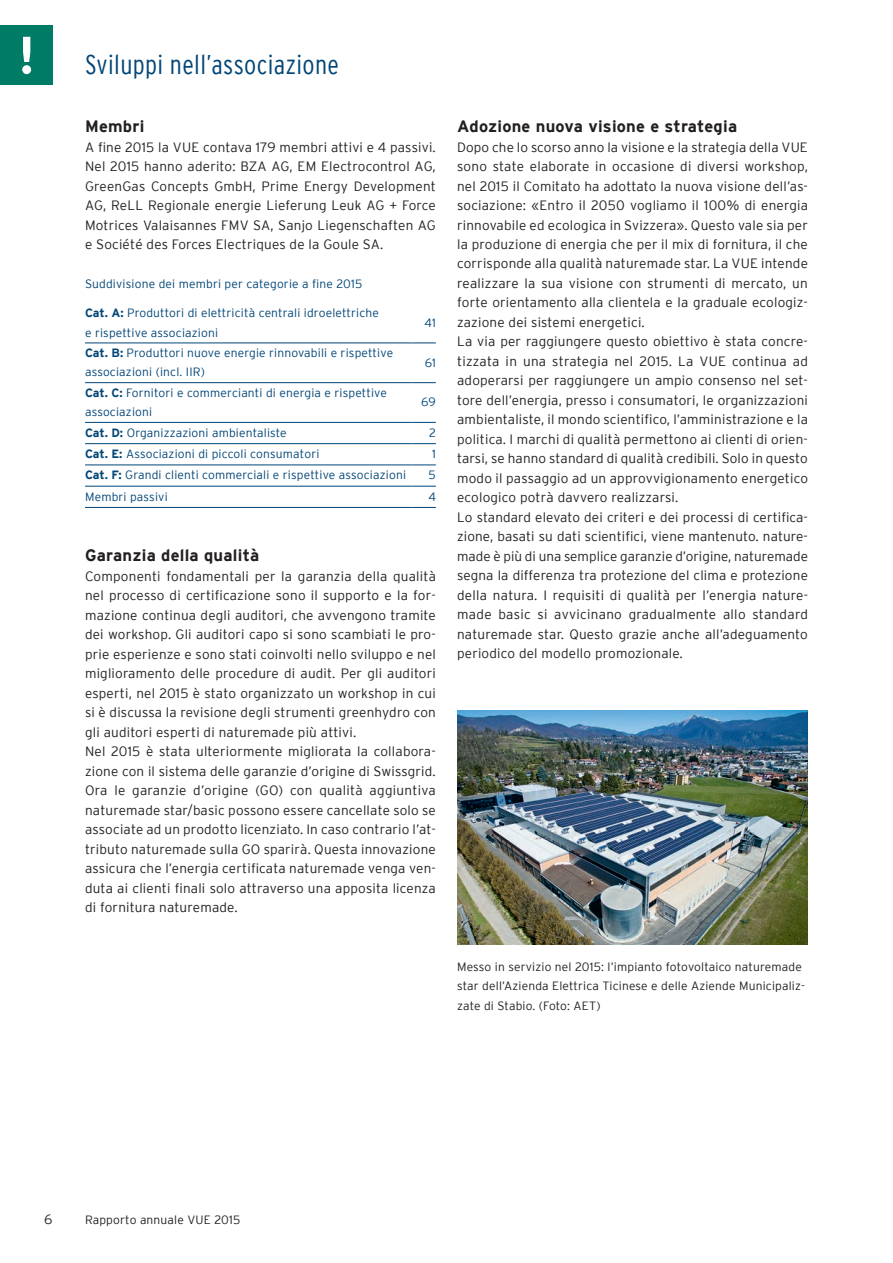
<style>
.page{position:relative;width:893px;height:1263px;background:#fff}
.page>*{position:absolute;margin:0;border:0;box-sizing:border-box;transform-origin:0 0}
.t1{font:300 condensed 27px "Interstate";letter-spacing:.015em;color:#004577}
.t2{font:700 16.5px "Interstate";letter-spacing:.015em;color:#231f20}
.t3{font:300 13.5px/19.5px "Interstate";letter-spacing:.015em;color:#231f20}
.t4{font:300 12px/19.5px "Interstate";letter-spacing:.015em;color:#004577}
.t5{font:300 12px/19.5px "Interstate";letter-spacing:.015em;color:#231f20}
.s1{font-weight:700}
</style>
<div class="page">
<div style="left:0;top:25px;width:52px;height:60px;background:#007c66"></div>
<svg style="left:22px;top:37px;width:9px;height:37px"></svg>
<hr style="left:85px;top:507px;width:327px;height:1px;background:#004577">
<svg style="left:412px;top:507px;width:24px;height:1px"></svg>
<hr style="left:85px;top:343px;width:327px;height:1px;background:#004577">
<svg style="left:412px;top:343px;width:24px;height:1px"></svg>
<hr style="left:85px;top:382px;width:327px;height:1px;background:#004577">
<svg style="left:412px;top:382px;width:24px;height:1px"></svg>
<hr style="left:85px;top:422px;width:327px;height:1px;background:#004577">
<svg style="left:412px;top:422px;width:24px;height:1px"></svg>
<hr style="left:85px;top:443px;width:327px;height:1px;background:#004577">
<svg style="left:412px;top:443px;width:24px;height:1px"></svg>
<hr style="left:85px;top:465px;width:327px;height:1px;background:#004577">
<svg style="left:412px;top:465px;width:24px;height:1px"></svg>
<hr style="left:85px;top:486px;width:327px;height:1px;background:#004577">
<svg style="left:412px;top:486px;width:24px;height:1px"></svg>
<img style="left:457px;top:710px;width:351px;height:234px">
<h1 class="t1" style="left:85px;top:49px;width:256px">Sviluppi nell’associazione</h1>
<p class="t2" style="left:85px;top:117px;width:61px">Membri</p>
<p class="t3" style="left:85px;top:137px;width:352px;text-align:justify">A fine 2015 la VUE contava 179 membri attivi e 4 passivi.<br>Nel 2015 hanno aderito: BZA AG, EM Electrocontrol AG, GreenGas Concepts GmbH, Prime Energy Development AG, ReLL Regionale energie Lieferung Leuk AG + Force Motrices Valaisannes FMV SA, Sanjo Liegenschaften AG e Société des Forces Electriques de la Goule SA.</p>
<p class="t4" style="left:85px;top:274px;width:279px">Suddivisione dei membri per categorie a fine 2015</p>
<p class="t4" style="left:85px;top:303px;width:295px"><span class="s1">Cat. A:</span> Produttori di elettricità centrali idroelettriche e rispettive associazioni</p>
<p class="t4" style="left:425px;top:313px;width:13px">41</p>
<p class="t4" style="left:85px;top:343px;width:310px"><span class="s1">Cat. B:</span> Produttori nuove energie rinnovabili e rispettive associazioni (incl. IIR)</p>
<p class="t4" style="left:425px;top:352px;width:13px">61</p>
<p class="t4" style="left:85px;top:382px;width:303px"><span class="s1">Cat. C:</span> Fornitori e commercianti di energia e rispettive associazioni</p>
<p class="t4" style="left:421px;top:392px;width:16px">69</p>
<p class="t4" style="left:85px;top:423px;width:203px"><span class="s1">Cat. D:</span> Organizzazioni ambientaliste</p>
<p class="t4" style="left:429px;top:423px;width:8px">2</p>
<p class="t4" style="left:85px;top:444px;width:236px"><span class="s1">Cat. E:</span> Associazioni di piccoli consumatori</p>
<p class="t4" style="left:432px;top:444px;width:5px">1</p>
<p class="t4" style="left:85px;top:465px;width:322px"><span class="s1">Cat. F:</span> Grandi clienti commerciali e rispettive associazioni</p>
<p class="t4" style="left:429px;top:465px;width:9px">5</p>
<p class="t4" style="left:85px;top:486px;width:84px">Membri passivi</p>
<p class="t4" style="left:428px;top:486px;width:9px">4</p>
<p class="t2" style="left:85px;top:546px;width:176px">Garanzia della qualità</p>
<p class="t3" style="left:85px;top:566px;width:353px">Componenti fondamentali per la garanzia della qualità nel processo di certificazione sono il supporto e la for&shy;mazione continua degli auditori, che avvengono tramite dei workshop. Gli auditori capo si sono scambiati le pro&shy;prie esperienze e sono stati coinvolti nello sviluppo e nel miglioramento delle procedure di audit. Per gli auditori esperti, nel 2015 è stato organizzato un workshop in cui si è discussa la revisione degli strumenti greenhydro con gli auditori esperti di naturemade più attivi.<br>Nel 2015 è stata ulteriormente migliorata la collabora&shy;zione con il sistema delle garanzie d’origine di Swissgrid.<br>Ora le garanzie d’origine (GO) con qualità aggiuntiva naturemade star/basic possono essere cancellate solo se associate ad un prodotto licenziato. In caso contrario l’at&shy;tributo naturemade sulla GO sparirà. Questa innovazione assicura che l’energia certificata naturemade venga ven&shy;duta ai clienti finali solo attraverso una apposita licenza di fornitura naturemade.</p>
<p class="t2" style="left:457px;top:117px;width:282px">Adozione nuova visione e strategia</p>
<p class="t3" style="left:457px;top:137px;width:353px">Dopo che lo scorso anno la visione e la strategia della VUE sono state elaborate in occasione di diversi workshop, nel 2015 il Comitato ha adottato la nuova visione dell’as&shy;sociazione: «Entro il 2050 vogliamo il 100% di energia rinnovabile ed ecologica in Svizzera». Questo vale sia per la produzione di energia che per il mix di fornitura, il che corrisponde alla qualità naturemade star. La VUE intende realizzare la sua visione con strumenti di mercato, un forte orientamento alla clientela e la graduale ecologiz&shy;zazione dei sistemi energetici.<br>La via per raggiungere questo obiettivo è stata concre&shy;tizzata in una strategia nel 2015. La VUE continua ad adoperarsi per raggiungere un ampio consenso nel set&shy;tore dell’energia, presso i consumatori, le organizzazioni ambientaliste, il mondo scientifico, l’amministrazione e la politica. I marchi di qualità permettono ai clienti di orien&shy;tarsi, se hanno standard di qualità credibili. Solo in questo modo il passaggio ad un approvvigionamento energetico ecologico potrà davvero realizzarsi.<br>Lo standard elevato dei criteri e dei processi di certifica&shy;zione, basati su dati scientifici, viene mantenuto. nature&shy;made è più di una semplice garanzie d’origine, naturemade segna la differenza tra protezione del clima e protezione della natura. I requisiti di qualità per l’energia nature&shy;made basic si avvicinano gradualmente allo standard naturemade star. Questo grazie anche all’adeguamento periodico del modello promozionale.</p>
<p class="t5" style="left:457px;top:956px;width:349px">Messo in servizio nel 2015: l’impianto fotovoltaico naturemade star dell’Azienda Elettrica Ticinese e delle Aziende Municipaliz&shy;zate di Stabio. (Foto: AET)</p>
<p class="t3" style="left:44px;top:1209px;width:10px">6</p>
<p class="t5" style="left:85px;top:1210px;width:157px">Rapporto annuale VUE 2015</p>
</div>
